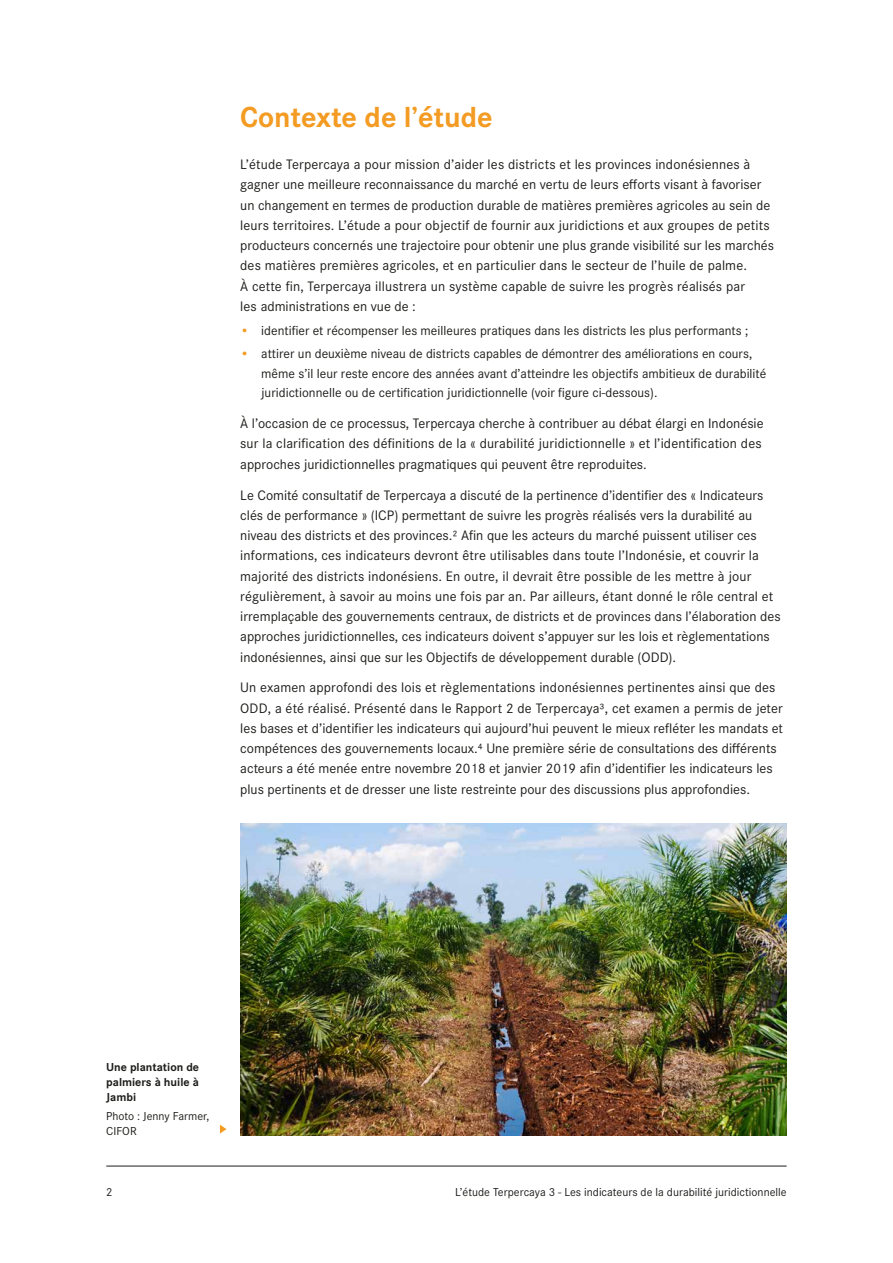
<style>
.page{position:relative;width:893px;height:1263px;background:#fff}
.page>*{position:absolute;margin:0;border:0;box-sizing:border-box;transform-origin:0 0}
.t1{font:700 30px "Corporate S";color:#f39b22}
.t2{font:14.25px/20.2px "Corporate S";color:#1d1d1b}
.t3{font:13.5px/19.5px "Corporate S";color:#1d1d1b}
.t4{font:12px/15px "Corporate S";color:#1d1d1b}
.t5{font:700 12px/15px "Corporate S";color:#1d1d1b;text-align:justify}
.s1{color:#f39b22}
</style>
<div class="page">
<hr style="left:106px;top:1166px;width:681px;height:1px;background:#1d1d1b">
<img style="left:240px;top:823px;width:547px;height:312px">
<svg style="left:220px;top:1125px;width:6px;height:8px"></svg>
<h1 class="t1" style="left:240px;top:96px;width:254px">Contexte de l’étude</h1>
<p class="t2" style="left:240px;top:154px;width:535px">L’étude Terpercaya a pour mission d’aider les districts et les provinces indonésiennes à gagner une meilleure reconnaissance du marché en vertu de leurs efforts visant à favoriser un changement en termes de production durable de matières premières agricoles au sein de leurs territoires. L’étude a pour objectif de fournir aux juridictions et aux groupes de petits producteurs concernés une trajectoire pour obtenir une plus grande visibilité sur les marchés des matières premières agricoles, et en particulier dans le secteur de l’huile de palme.<br>À cette fin, Terpercaya illustrera un système capable de suivre les progrès réalisés par<br>les administrations en vue de :</p>
<p class="t3" style="left:240px;top:320px;width:510px"><span class="s1">•</span> identifier et récompenser les meilleures pratiques dans les districts les plus performants ;</p>
<p class="t3" style="left:261px;top:344px;width:506px;text-indent:-21px"><span class="s1">•</span> attirer un deuxième niveau de districts capables de démontrer des améliorations en cours, même s’il leur reste encore des années avant d’atteindre les objectifs ambitieux de durabilité juridictionnelle ou de certification juridictionnelle (voir figure ci-dessous).</p>
<p class="t2" style="left:240px;top:413px;width:525px">À l’occasion de ce processus, Terpercaya cherche à contribuer au débat élargi en Indonésie sur la clarification des définitions de la « durabilité juridictionnelle » et l’identification des approches juridictionnelles pragmatiques qui peuvent être reproduites.</p>
<p class="t2" style="left:240px;top:484px;width:542px">Le Comité consultatif de Terpercaya a discuté de la pertinence d’identifier des « Indicateurs clés de performance » (ICP) permettant de suivre les progrès réalisés vers la durabilité au niveau des districts et des provinces.² Afin que les acteurs du marché puissent utiliser ces informations, ces indicateurs devront être utilisables dans toute l’Indonésie, et couvrir la majorité des districts indonésiens. En outre, il devrait être possible de les mettre à jour régulièrement, à savoir au moins une fois par an. Par ailleurs, étant donné le rôle central et irremplaçable des gouvernements centraux, de districts et de provinces dans l’élaboration des approches juridictionnelles, ces indicateurs doivent s’appuyer sur les lois et règlementations indonésiennes, ainsi que sur les Objectifs de développement durable (ODD).</p>
<p class="t2" style="left:240px;top:677px;width:544px">Un examen approfondi des lois et règlementations indonésiennes pertinentes ainsi que des ODD, a été réalisé. Présenté dans le Rapport 2 de Terpercaya³, cet examen a permis de jeter les bases et d’identifier les indicateurs qui aujourd’hui peuvent le mieux refléter les mandats et compétences des gouvernements locaux.⁴ Une première série de consultations des différents acteurs a été menée entre novembre 2018 et janvier 2019 afin d’identifier les indicateurs les plus pertinents et de dresser une liste restreinte pour des discussions plus approfondies.</p>
<p class="t5" style="left:106px;top:1059px;width:94px">Une plantation de palmiers à huile à Jambi</p>
<p class="t4" style="left:106px;top:1108px;width:105px">Photo : Jenny Farmer,<br>CIFOR</p>
<p class="t4" style="left:106px;top:1184px;width:8px">2</p>
<p class="t4" style="left:455px;top:1184px;width:333px">L’étude Terpercaya 3 - Les indicateurs de la durabilité juridictionnelle</p>
</div>
